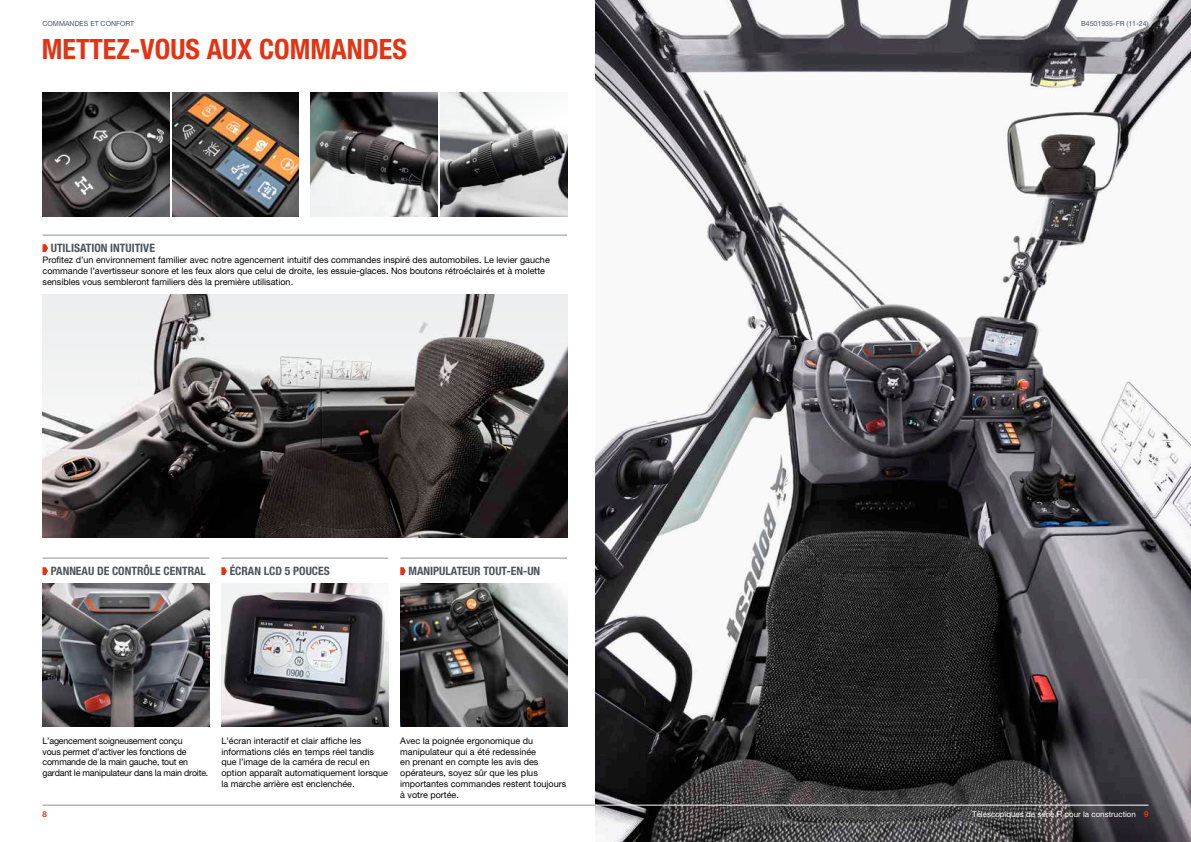
<style>
.page{position:relative;width:1191px;height:842px;background:#fff}
.page>*{position:absolute;margin:0;border:0;box-sizing:border-box;transform-origin:0 0}
.t1{font:700 condensed 28px "Helvetica Neue LT Pro";color:#e43312}
.t2{font:700 condensed 11.6px "Helvetica Neue LT Pro";color:#4c555c}
.t3{font:9px/10.8px "Helvetica Neue LT Pro";color:#000}
.t4{font:9px/10.8px "Helvetica Neue LT Pro";letter-spacing:-.02em;color:#000}
.t5{font:8px "Helvetica Neue LT Pro";color:#fff}
.t6{font:700 8px "Helvetica Neue LT Pro";color:#e43312}
.t7{font:7px "Helvetica Neue LT Pro";color:#4c555c}
.s1{font-weight:700;color:#e43312}
</style>
<div class="page">
<hr style="left:43px;top:805px;width:552px;height:1px;background:#8b9296">
<img style="left:43px;top:295px;width:524px;height:243px">
<img style="left:595px;top:0;width:596px;height:842px">
<hr style="left:595px;top:805px;width:553px;height:1px;background:#fff">
<img style="left:43px;top:92px;width:126px;height:124px">
<img style="left:172px;top:92px;width:127px;height:124px">
<img style="left:400px;top:583px;width:167px;height:143px">
<img style="left:43px;top:583px;width:166px;height:143px">
<img style="left:440px;top:92px;width:127px;height:124px">
<img style="left:221px;top:583px;width:167px;height:143px">
<img style="left:311px;top:92px;width:126px;height:124px">
<hr style="left:43px;top:235px;width:524px;height:1px;background:#8b9296">
<svg style="left:43px;top:244px;width:5px;height:8px"></svg>
<hr style="left:221px;top:558px;width:167px;height:1px;background:#8b9296">
<svg style="left:221px;top:567px;width:6px;height:8px"></svg>
<hr style="left:400px;top:558px;width:167px;height:1px;background:#8b9296">
<svg style="left:400px;top:567px;width:6px;height:8px"></svg>
<hr style="left:43px;top:558px;width:166px;height:1px;background:#8b9296">
<svg style="left:43px;top:567px;width:5px;height:8px"></svg>
<p class="t7" style="left:43px;top:19px;width:93px">COMMANDES ET CONFORT</p>
<h1 class="t1" style="left:42px;top:32px;width:366px">METTEZ-VOUS AUX COMMANDES</h1>
<p class="t2" style="left:51px;top:241px;width:106px">UTILISATION INTUITIVE</p>
<p class="t3" style="left:43px;top:254px;width:509px">Profitez d’un environnement familier avec notre agencement intuitif des commandes inspiré des automobiles. Le levier gauche commande l’avertisseur sonore et les feux alors que celui de droite, les essuie-glaces. Nos boutons rétroéclairés et à molette sensibles vous sembleront familiers dès la première utilisation.</p>
<p class="t2" style="left:51px;top:564px;width:157px">PANNEAU DE CONTRÔLE CENTRAL</p>
<p class="t2" style="left:230px;top:564px;width:102px">ÉCRAN LCD 5 POUCES</p>
<p class="t2" style="left:408px;top:564px;width:133px">MANIPULATEUR TOUT-EN-UN</p>
<p class="t4" style="left:43px;top:735px;width:167px">L’agencement soigneusement conçu<br>vous permet d’activer les fonctions de commande de la main gauche, tout en gardant le manipulateur dans la main droite.</p>
<p class="t6" style="left:43px;top:809px;width:6px">8</p>
<p class="t3" style="left:221px;top:735px;width:168px">L’écran interactif et clair affiche les informations clés en temps réel tandis que l’image de la caméra de recul en option apparaît automatiquement lorsque la marche arrière est enclenchée.</p>
<p class="t3" style="left:400px;top:735px;width:167px">Avec la poignée ergonomique du manipulateur qui a été redessinée<br>en prenant en compte les avis des opérateurs, soyez sûr que les plus importantes commandes restent toujours à votre portée.</p>
<p class="t7" style="left:1081px;top:19px;width:69px">B4501935-FR (11-24)</p>
<p class="t5" style="left:972px;top:810px;width:178px">Télescopiques de série R pour la construction <span class="s1">9</span></p>
</div>
